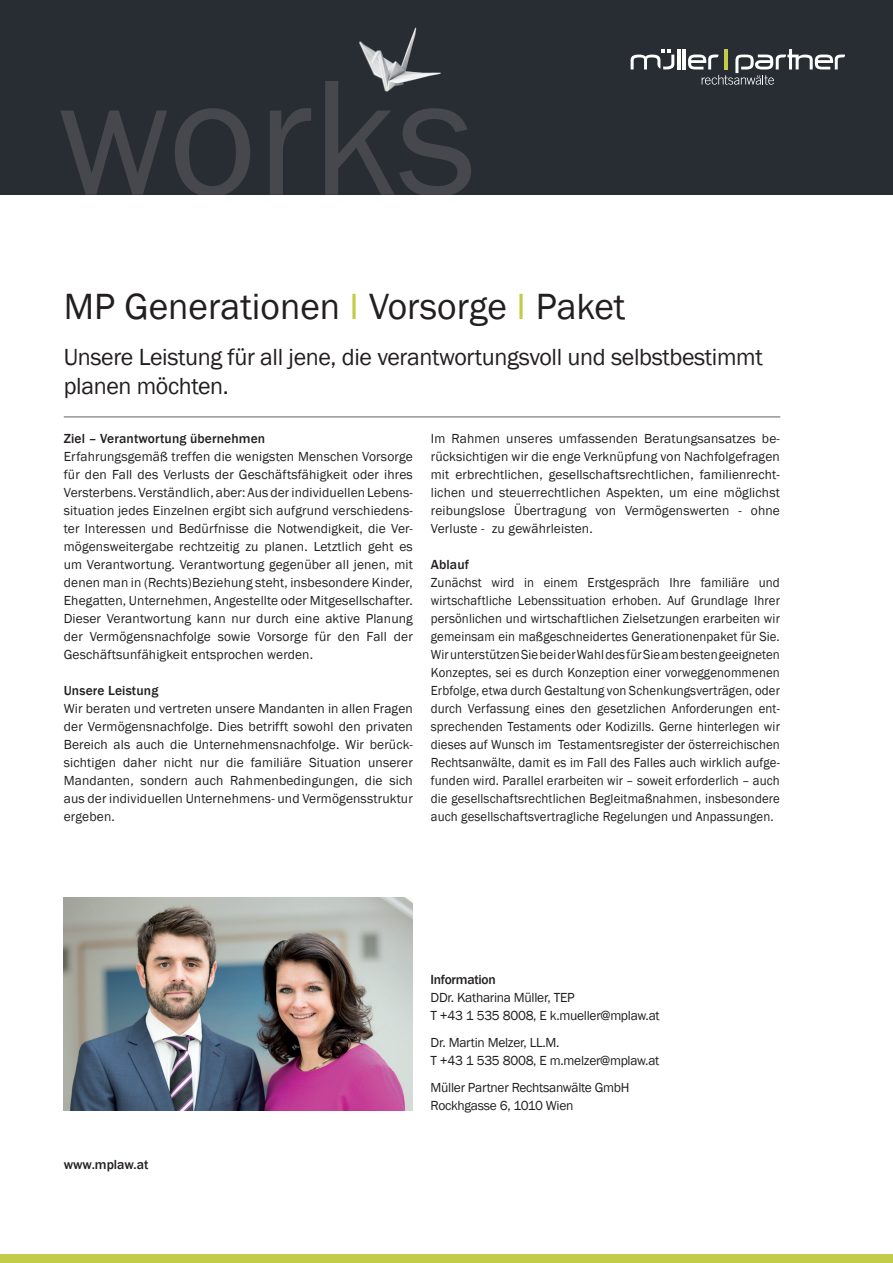
<style>
.page{position:relative;width:893px;height:1263px;background:#fff}
.page>*{position:absolute;margin:0;border:0;box-sizing:border-box;transform-origin:0 0}
.t1{font:170.4px "Franklin Gothic";letter-spacing:-.005em;color:#46484e}
.t2{font:37.5px "Franklin Gothic";color:#231f20}
.t3{font:24px/28.8px "Franklin Gothic";letter-spacing:-.015em;color:#231f20}
.t4{font:13.5px/18px "Franklin Gothic";letter-spacing:.01em;color:#231f20;text-align:justify}
.t5{font:13.5px/18px "Franklin Gothic";letter-spacing:.01em;color:#231f20;text-align:justify;scale:.95 1}
.t6{font:13.5px/18px "Franklin Gothic";letter-spacing:-.02em;color:#231f20}
.t7{font:500 13.5px "Franklin Gothic";letter-spacing:.01em;color:#231f20}
.t8{font:500 13.5px "Franklin Gothic";letter-spacing:-.02em;color:#231f20}
.s1{color:#c2cc49}
</style>
<div class="page">
<img style="left:64px;top:897px;width:348px;height:213px">
<div style="left:0;top:1254px;width:893px;height:9px;background:#c2cc49"></div>
<div style="left:0;top:0;width:893px;height:194px;background:#282d34"></div>
<img style="left:359px;top:27px;width:82px;height:65px">
<hr style="left:677px;top:49px;width:3px;height:20px;background:#fff">
<hr style="left:683px;top:49px;width:3px;height:20px;background:#fff">
<svg style="left:631px;top:49px;width:43px;height:20px"></svg>
<svg style="left:688px;top:49px;width:157px;height:36px"></svg>
<hr style="left:64px;top:416px;width:716px;height:2px;background:#939598">
<h1 class="t1" style="left:57px;top:32px;width:421px">works</h1>
<h2 class="t2" style="left:64px;top:283px;width:563px">MP Generationen <span class="s1">I</span> Vorsorge <span class="s1">I</span> Paket</h2>
<h3 class="t3" style="left:64px;top:343px;width:701px">Unsere Leistung für all jene, die verantwortungsvoll und selbstbestimmt planen möchten.</h3>
<p class="t7" style="left:64px;top:430px;width:203px">Ziel – Verantwortung übernehmen</p>
<p class="t4" style="left:64px;top:448px;width:351px">Erfahrungsgemäß treffen die wenigsten Menschen Vorsorge für den Fall des Verlusts der Geschäftsfähigkeit oder ihres Versterbens. Verständlich, aber: Aus der individuellen Lebens&shy;situation jedes Einzelnen ergibt sich aufgrund verschiedens&shy;ter Interessen und Bedürfnisse die Notwendigkeit, die Ver&shy;mögensweitergabe rechtzeitig zu planen. Letztlich geht es um Verantwortung. Verantwortung gegenüber all jenen, mit denen man in (Rechts)Beziehung steht, insbesondere Kinder, Ehegatten, Unternehmen, Angestellte oder Mitgesellschafter.<br>Dieser Verantwortung kann nur durch eine aktive Planung der Vermögensnachfolge sowie Vorsorge für den Fall der Geschäftsunfähigkeit entsprochen werden.</p>
<p class="t7" style="left:64px;top:682px;width:96px">Unsere Leistung</p>
<p class="t4" style="left:64px;top:700px;width:351px">Wir beraten und vertreten unsere Mandanten in allen Fragen der Vermögensnachfolge. Dies betrifft sowohl den privaten Bereich als auch die Unternehmensnachfolge. Wir berück&shy;sichtigen daher nicht nur die familiäre Situation unserer Mandanten, sondern auch Rahmenbedingungen, die sich aus der individuellen Unternehmens- und Vermögensstruktur ergeben.</p>
<p class="t4" style="left:431px;top:430px;width:351px">Im Rahmen unseres umfassenden Beratungsansatzes be&shy;rücksichtigen wir die enge Verknüpfung von Nachfolgefragen mit erbrechtlichen, gesellschaftsrechtlichen, familienrecht&shy;lichen und steuerrechtlichen Aspekten, um eine möglichst reibungslose Übertragung von Vermögenswerten - ohne Verluste - zu gewährleisten.</p>
<p class="t7" style="left:431px;top:556px;width:40px">Ablauf</p>
<p class="t5" style="left:431px;top:574px;width:369px">Zunächst wird in einem Erstgespräch Ihre familiäre und wirtschaftliche Lebenssituation erhoben. Auf Grundlage Ihrer persönlichen und wirtschaftlichen Zielsetzungen erarbeiten wir gemeinsam ein maßgeschneidertes Generationenpaket für Sie.<br>Wir unterstützen Sie bei der Wahl des für Sie am besten geeigneten Konzeptes, sei es durch Konzeption einer vorweggenommenen Erbfolge, etwa durch Gestaltung von Schenkungsverträgen, oder durch Verfassung eines den gesetzlichen Anforderungen ent&shy;sprechenden Testaments oder Kodizills. Gerne hinterlegen wir dieses auf Wunsch im Testamentsregister der österreichischen Rechtsanwälte, damit es im Fall des Falles auch wirklich aufge&shy;funden wird. Parallel erarbeiten wir – soweit erforderlich – auch die gesellschaftsrechtlichen Begleitmaßnahmen, insbesondere auch gesellschaftsvertragliche Regelungen und Anpassungen.</p>
<p class="t7" style="left:64px;top:1156px;width:86px">www.mplaw.at</p>
<p class="t8" style="left:431px;top:971px;width:67px">Information</p>
<p class="t6" style="left:431px;top:989px;width:231px">DDr. Katharina Müller, TEP<br>T +43 1 535 8008, E k.mueller@mplaw.at</p>
<p class="t6" style="left:431px;top:1034px;width:230px">Dr. Martin Melzer, LL.M.<br>T +43 1 535 8008, E m.melzer@mplaw.at</p>
<p class="t6" style="left:431px;top:1079px;width:200px">Müller Partner Rechtsanwälte GmbH<br>Rockhgasse 6, 1010 Wien</p>
</div>
